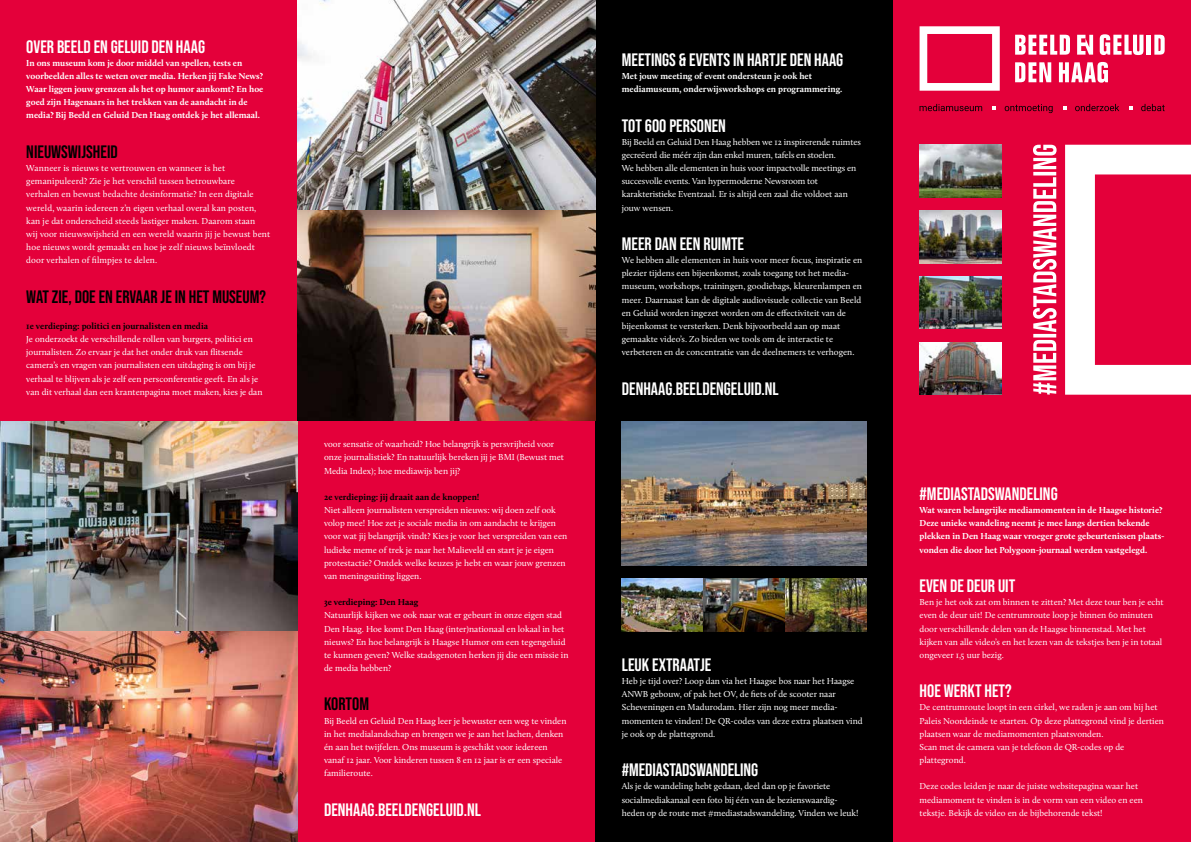
<style>
.page{position:relative;width:1191px;height:842px;background:#fff}
.page>*{position:absolute;margin:0;border:0;box-sizing:border-box;transform-origin:0 0}
.t1{font:18px "Bebas Neue";color:#fff}
.t2{font:18px "Bebas Neue";color:#000}
.t3{font:9px/13.2px "Calluna";color:#fff}
.t4{font:700 9px/13.2px "Calluna";color:#fff}
.t5{font:700 9px "Calluna";color:#000}
</style>
<div class="page">
<div style="left:893px;top:421px;width:298px;height:421px;background:#e4003a"></div>
<div style="left:0;top:0;width:595px;height:842px;background:#e4003a"></div>
<div style="left:595px;top:0;width:298px;height:421px;background:#000"></div>
<div style="left:893px;top:0;width:298px;height:421px;background:#e4003a"></div>
<div style="left:595px;top:421px;width:298px;height:421px;background:#000"></div>
<img style="left:622px;top:421px;width:245px;height:145px">
<img style="left:622px;top:579px;width:81px;height:52px">
<img style="left:703px;top:579px;width:82px;height:52px">
<img style="left:785px;top:579px;width:82px;height:52px">
<svg style="left:919px;top:26px;width:80px;height:65px"></svg>
<svg style="left:1015px;top:35px;width:55px;height:20px"></svg>
<svg style="left:1077px;top:35px;width:16px;height:20px"></svg>
<svg style="left:1099px;top:34px;width:44px;height:21px"></svg>
<hr style="left:1146px;top:35px;width:4px;height:20px;background:#fff">
<svg style="left:1154px;top:35px;width:10px;height:20px"></svg>
<svg style="left:1059px;top:62px;width:49px;height:21px"></svg>
<svg style="left:1015px;top:62px;width:36px;height:20px"></svg>
<svg style="left:919px;top:104px;width:63px;height:7px"></svg>
<svg style="left:1004px;top:104px;width:48px;height:9px"></svg>
<svg style="left:1075px;top:104px;width:44px;height:7px"></svg>
<svg style="left:1141px;top:104px;width:23px;height:7px"></svg>
<svg style="left:992px;top:106px;width:4px;height:4px"></svg>
<svg style="left:1063px;top:106px;width:3px;height:4px"></svg>
<svg style="left:1129px;top:106px;width:3px;height:4px"></svg>
<svg style="left:1065px;top:145px;width:126px;height:250px"></svg>
<svg style="left:1033px;top:145px;width:23px;height:250px"></svg>
<img style="left:919px;top:145px;width:82px;height:52px">
<img style="left:919px;top:210px;width:82px;height:53px">
<img style="left:919px;top:276px;width:82px;height:53px">
<img style="left:919px;top:342px;width:82px;height:53px">
<img style="left:298px;top:0;width:297px;height:421px">
<img style="left:0;top:421px;width:298px;height:421px">
<h1 class="t1" style="left:26px;top:36px;width:180px">OVER BEELD EN GELUID DEN HAAG</h1>
<p class="t4" style="left:26px;top:56px;width:239px">In ons museum kom je door middel van spellen, tests en voorbeelden alles te weten over media. Herken jij Fake News?<br>Waar liggen jouw grenzen als het op humor aankomt? En hoe goed zijn Hagenaars in het trekken van de aandacht in de media? Bij Beeld en Geluid Den Haag ontdek je het allemaal.</p>
<h1 class="t2" style="left:26px;top:141px;width:93px">NIEUWSWIJSHEID</h1>
<p class="t3" style="left:26px;top:161px;width:245px">Wanneer is nieuws te vertrouwen en wanneer is het gemanipuleerd? Zie je het verschil tussen betrouwbare verhalen en bewust bedachte desinformatie? In een digitale wereld, waarin iedereen z’n eigen verhaal overal kan posten, kan je dat onderscheid steeds lastiger maken. Daarom staan<br>wij voor nieuwswijsheid en een wereld waarin jij je bewust bent hoe nieuws wordt gemaakt en hoe je zelf nieuws beïnvloedt door verhalen of filmpjes te delen.</p>
<h1 class="t2" style="left:26px;top:286px;width:241px">WAT ZIE, DOE EN ERVAAR JE IN HET MUSEUM?</h1>
<p class="t5" style="left:26px;top:320px;width:183px">1e verdieping: politici en journalisten en media</p>
<p class="t3" style="left:26px;top:332px;width:238px">Je onderzoekt de verschillende rollen van burgers, politici en journalisten. Zo ervaar je dat het onder druk van flitsende camera’s en vragen van journalisten een uitdaging is om bij je verhaal te blijven als je zelf een persconferentie geeft. En als je van dit verhaal dan een krantenpagina moet maken, kies je dan</p>
<p class="t3" style="left:324px;top:438px;width:241px">voor sensatie of waarheid? Hoe belangrijk is persvrijheid voor onze journalistiek? En natuurlijk bereken jij je BMI (Bewust met<br>Media Index); hoe mediawijs ben jij?</p>
<p class="t5" style="left:324px;top:491px;width:157px">2e verdieping: jij draait aan de knoppen!</p>
<p class="t3" style="left:324px;top:503px;width:245px">Niet alleen journalisten verspreiden nieuws: wij doen zelf ook volop mee! Hoe zet je sociale media in om aandacht te krijgen voor wat jij belangrijk vindt? Kies je voor het verspreiden van een ludieke meme of trek je naar het Malieveld en start je je eigen protestactie? Ontdek welke keuzes je hebt en waar jouw grenzen van meningsuiting liggen.</p>
<p class="t5" style="left:324px;top:597px;width:96px">3e verdieping: Den Haag</p>
<p class="t3" style="left:324px;top:609px;width:246px">Natuurlijk kijken we ook naar wat er gebeurt in onze eigen stad Den Haag. Hoe komt Den Haag (inter)nationaal en lokaal in het nieuws? En hoe belangrijk is Haagse Humor om een tegengeluid te kunnen geven? Welke stadsgenoten herken jij die een missie in de media hebben?</p>
<h1 class="t2" style="left:324px;top:694px;width:46px">KORTOM</h1>
<p class="t3" style="left:324px;top:714px;width:244px">Bij Beeld en Geluid Den Haag leer je bewuster een weg te vinden in het medialandschap en brengen we je aan het lachen, denken én aan het twijfelen. Ons museum is geschikt voor iedereen vanaf 12 jaar. Voor kinderen tussen 8 en 12 jaar is er een speciale familieroute.</p>
<h1 class="t1" style="left:324px;top:799px;width:158px">DENHAAG.BEELDENGELUID.NL</h1>
<h1 class="t1" style="left:622px;top:49px;width:223px">MEETINGS &amp; EVENTS IN HARTJE DEN HAAG</h1>
<p class="t4" style="left:622px;top:69px;width:222px">Met jouw meeting of event ondersteun je ook het mediamuseum, onderwijsworkshops en programmering.</p>
<h1 class="t1" style="left:622px;top:115px;width:106px">TOT 600 PERSONEN</h1>
<p class="t3" style="left:622px;top:135px;width:241px">Bij Beeld en Geluid Den Haag hebben we 12 inspirerende ruimtes gecreëerd die méér zijn dan enkel muren, tafels en stoelen.<br>We hebben alle elementen in huis voor impactvolle meetings en succesvolle events. Van hypermoderne Newsroom tot karakteristieke Eventzaal. Er is altijd een zaal die voldoet aan jouw wensen.</p>
<h1 class="t1" style="left:622px;top:234px;width:124px">MEER DAN EEN RUIMTE</h1>
<p class="t3" style="left:622px;top:253px;width:242px">We hebben alle elementen in huis voor meer focus, inspiratie en plezier tijdens een bijeenkomst, zoals toegang tot het media&shy;museum, workshops, trainingen, goodiebags, kleurenlampen en meer. Daarnaast kan de digitale audiovisuele collectie van Beeld en Geluid worden ingezet worden om de effectiviteit van de bijeenkomst te versterken. Denk bijvoorbeeld aan op maat gemaakte video’s. Zo bieden we tools om de interactie te verbeteren en de concentratie van de deelnemers te verhogen.</p>
<h1 class="t1" style="left:622px;top:378px;width:158px">DENHAAG.BEELDENGELUID.NL</h1>
<h1 class="t1" style="left:622px;top:654px;width:91px">LEUK EXTRAATJE</h1>
<p class="t3" style="left:622px;top:674px;width:242px">Heb je tijd over? Loop dan via het Haagse bos naar het Haagse ANWB gebouw, of pak het OV, de fiets of de scooter naar Scheveningen en Madurodam. Hier zijn nog meer media&shy;momenten te vinden! De QR-codes van deze extra plaatsen vind je ook op de plattegrond.</p>
<h1 class="t1" style="left:622px;top:760px;width:138px">#MEDIASTADSWANDELING</h1>
<p class="t3" style="left:622px;top:780px;width:238px">Als je de wandeling hebt gedaan, deel dan op je favoriete socialmediakanaal een foto bij één van de bezienswaardig&shy;heden op de route met #mediastadswandeling. Vinden we leuk!</p>
<h1 class="t1" style="left:919px;top:483px;width:140px">#MEDIASTADSWANDELING</h1>
<p class="t4" style="left:919px;top:503px;width:247px">Wat waren belangrijke mediamomenten in de Haagse historie?<br>Deze unieke wandeling neemt je mee langs dertien bekende plekken in Den Haag waar vroeger grote gebeurtenissen plaats&shy;vonden die door het Polygoon-journaal werden vastgelegd.</p>
<h1 class="t1" style="left:919px;top:576px;width:97px">EVEN DE DEUR UIT</h1>
<p class="t3" style="left:919px;top:595px;width:246px">Ben je het ook zat om binnen te zitten? Met deze tour ben je echt even de deur uit! De centrumroute loop je binnen 60 minuten door verschillende delen van de Haagse binnenstad. Met het kijken van alle video’s en het lezen van de tekstjes ben je in totaal ongeveer 1,5 uur bezig.</p>
<h1 class="t1" style="left:919px;top:681px;width:94px">HOE WERKT HET?</h1>
<p class="t3" style="left:919px;top:701px;width:246px">De centrumroute loopt in een cirkel, we raden je aan om bij het Paleis Noordeinde te starten. Op deze plattegrond vind je dertien plaatsen waar de mediamomenten plaatsvonden.<br>Scan met de camera van je telefoon de QR-codes op de plattegrond.</p>
<p class="t3" style="left:919px;top:780px;width:225px">Deze codes leiden je naar de juiste websitepagina waar het mediamoment te vinden is in de vorm van een video en een tekstje. Bekijk de video en de bijbehorende tekst!</p>
</div>
